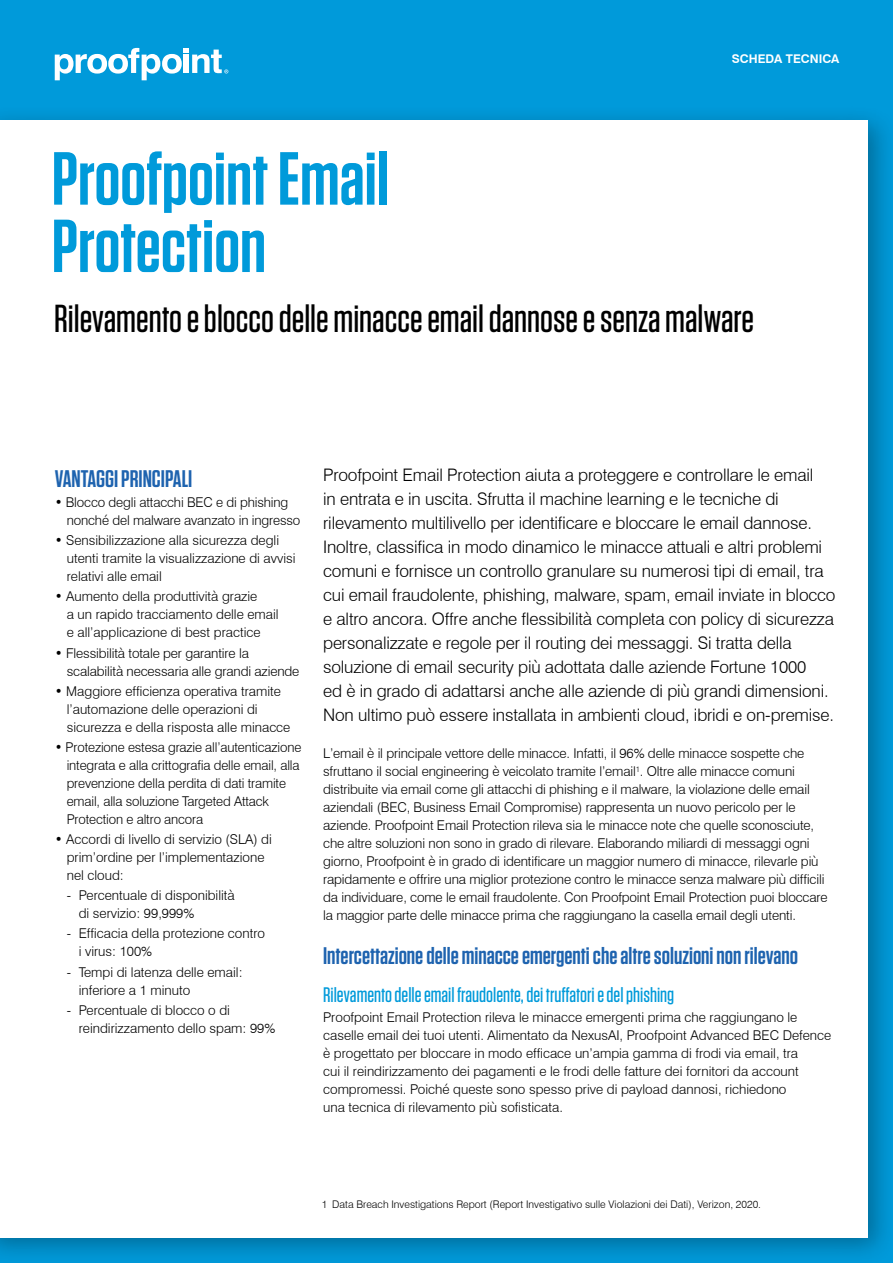
<style>
.page{position:relative;width:893px;height:1263px;background:#009ada}
.page>*{position:absolute;margin:0;border:0;box-sizing:border-box;transform-origin:0 0}
.H1_Title{font:600 75px/67.5px "Tungsten";color:#009ada}
.H2_Title_Subhead{font:500 39px "Tungsten";color:#000}
.H3_DARK_BLUE_Title_C{font:600 24px "Tungsten";color:#1e63af}
.SIDEBAR_Heads_H3{font:600 24px "Tungsten";color:#1e63af}
.H4_Corp_Blue_Paragra{font:500 21px "Tungsten";color:#009ada}
.INTRO{font:300 17.25px/24px "Swiss 721 BT";letter-spacing:-.01em;color:#000}
.Body_Copy{font:300 13.5px/18px "Swiss 721 BT";letter-spacing:-.01em;color:#000}
.SIDEBAR_Bullet_1{font:300 13.5px/18px "Swiss 721 BT";color:#000}
.t1{font:700 12px "Swiss 721 BT";color:#fff}
.Body_Copy-2{font:300 10.5px "Swiss 721 BT";color:#000}
</style>
<div class="page">
<div style="left:0;top:104px;width:893px;height:1159px;background:#000;opacity:.3"></div>
<div style="left:0;top:120px;width:868px;height:1117px;background:#fff"></div>
<svg style="left:55px;top:48px;width:173px;height:32px"></svg>
<p class="H1_Title" style="left:52px;top:146px;width:339px">Proofpoint Email<br>Protection</p>
<p class="t1" style="left:732px;top:52px;width:109px">SCHEDA TECNICA</p>
<p class="H2_Title_Subhead" style="left:54px;top:298px;width:702px">Rilevamento e blocco delle minacce email dannose e senza malware</p>
<p class="SIDEBAR_Heads_H3" style="left:55px;top:466px;width:139px">VANTAGGI PRINCIPALI</p>
<p class="SIDEBAR_Bullet_1" style="left:67px;top:493px;width:235px;text-indent:-12px">• Blocco degli attacchi BEC e di phishing nonché del malware avanzato in ingresso</p>
<p class="SIDEBAR_Bullet_1" style="left:67px;top:531px;width:230px;text-indent:-12px">• Sensibilizzazione alla sicurezza degli utenti tramite la visualizzazione di avvisi relativi alle email</p>
<p class="SIDEBAR_Bullet_1" style="left:67px;top:587px;width:213px;text-indent:-12px">• Aumento della produttività grazie<br>a un rapido tracciamento delle email e all’applicazione di best practice</p>
<p class="SIDEBAR_Bullet_1" style="left:67px;top:644px;width:234px;text-indent:-12px">• Flessibilità totale per garantire la scalabilità necessaria alle grandi aziende</p>
<p class="SIDEBAR_Bullet_1" style="left:67px;top:682px;width:225px;text-indent:-12px">• Maggiore efficienza operativa tramite l’automazione delle operazioni di sicurezza e della risposta alle minacce</p>
<p class="SIDEBAR_Bullet_1" style="left:67px;top:738px;width:236px;text-indent:-12px">• Protezione estesa grazie all’autenticazione integrata e alla crittografia delle email, alla prevenzione della perdita di dati tramite email, alla soluzione Targeted Attack Protection e altro ancora</p>
<p class="SIDEBAR_Bullet_1" style="left:67px;top:830px;width:207px;text-indent:-12px">• Accordi di livello di servizio (SLA) di prim’ordine per l’implementazione nel cloud:</p>
<p class="Body_Copy" style="left:79px;top:886px;width:158px;text-indent:-12px">- Percentuale di disponibilità di servizio: 99,999%</p>
<p class="Body_Copy" style="left:79px;top:924px;width:188px;text-indent:-12px">- Efficacia della protezione contro i virus: 100%</p>
<p class="Body_Copy" style="left:79px;top:963px;width:165px;text-indent:-12px">- Tempi di latenza delle email: inferiore a 1 minuto</p>
<p class="Body_Copy" style="left:79px;top:1001px;width:198px;text-indent:-12px">- Percentuale di blocco o di reindirizzamento dello spam: 99%</p>
<p class="INTRO" style="left:323px;top:463px;width:514px">Proofpoint Email Protection aiuta a proteggere e controllare le email<br>in entrata e in uscita. Sfrutta il machine learning e le tecniche di rilevamento multilivello per identificare e bloccare le email dannose.<br>Inoltre, classifica in modo dinamico le minacce attuali e altri problemi comuni e fornisce un controllo granulare su numerosi tipi di email, tra cui email fraudolente, phishing, malware, spam, email inviate in blocco e altro ancora. Offre anche flessibilità completa con policy di sicurezza personalizzate e regole per il routing dei messaggi. Si tratta della soluzione di email security più adottata dalle aziende Fortune 1000<br>ed è in grado di adattarsi anche alle aziende di più grandi dimensioni.<br>Non ultimo può essere installata in ambienti cloud, ibridi e on-premise.</p>
<p class="Body_Copy" style="left:323px;top:744px;width:506px">L’email è il principale vettore delle minacce. Infatti, il 96% delle minacce sospette che sfruttano il social engineering è veicolato tramite l’email<sup>1</sup>. Oltre alle minacce comuni distribuite via email come gli attacchi di phishing e il malware, la violazione delle email aziendali (BEC, Business Email Compromise) rappresenta un nuovo pericolo per le aziende. Proofpoint Email Protection rileva sia le minacce note che quelle sconosciute, che altre soluzioni non sono in grado di rilevare. Elaborando miliardi di messaggi ogni giorno, Proofpoint è in grado di identificare un maggior numero di minacce, rilevarle più rapidamente e offrire una miglior protezione contro le minacce senza malware più difficili da individuare, come le email fraudolente. Con Proofpoint Email Protection puoi bloccare la maggior parte delle minacce prima che raggiungano la casella email degli utenti.</p>
<p class="H3_DARK_BLUE_Title_C" style="left:323px;top:943px;width:476px">Intercettazione delle minacce emergenti che altre soluzioni non rilevano</p>
<p class="H4_Corp_Blue_Paragra" style="left:323px;top:983px;width:353px">Rilevamento delle email fraudolente, dei truffatori e del phishing</p>
<p class="Body_Copy" style="left:323px;top:1008px;width:510px">Proofpoint Email Protection rileva le minacce emergenti prima che raggiungano le caselle email dei tuoi utenti. Alimentato da NexusAI, Proofpoint Advanced BEC Defence è progettato per bloccare in modo efficace un’ampia gamma di frodi via email, tra<br>cui il reindirizzamento dei pagamenti e le frodi delle fatture dei fornitori da account compromessi. Poiché queste sono spesso prive di payload dannosi, richiedono<br>una tecnica di rilevamento più sofisticata.</p>
<p class="Body_Copy-2" style="left:322px;top:1198px;width:441px">1 Data Breach Investigations Report (Report Investigativo sulle Violazioni dei Dati), Verizon, 2020.</p>
</div>
